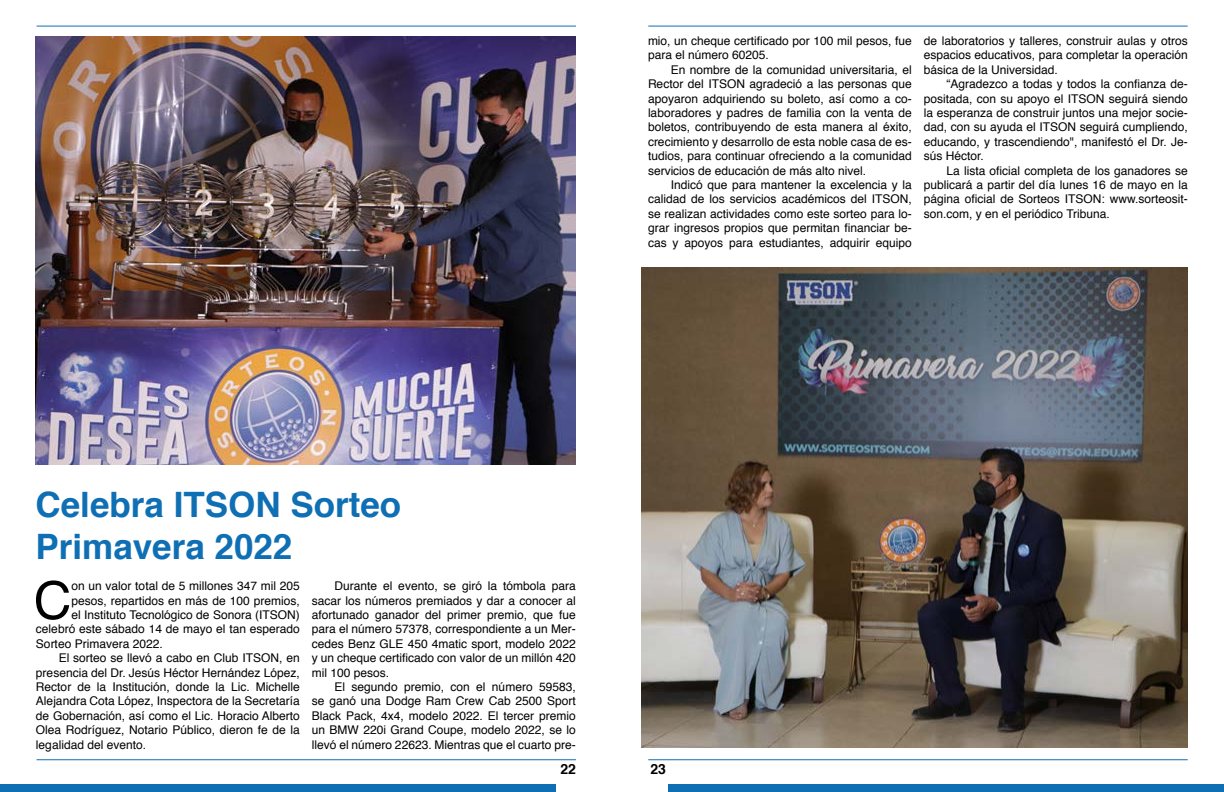
<style>
.page{position:relative;width:1224px;height:792px;background:#fff}
.page>*{position:absolute;margin:0;border:0;box-sizing:border-box;transform-origin:0 0}
.t1{font:52.2px "Helvetica";color:#000}
.t2{font:700 35px/42px "Helvetica";color:#0f6fb4}
.t3{font:700 14px "Helvetica";color:#000}
.t4{font:12px/14.4px "Helvetica";color:#000;text-align:justify}
</style>
<div class="page">
<div style="left:0;top:784px;width:556px;height:8px;background:#0f6fb4"></div>
<div style="left:668px;top:784px;width:556px;height:8px;background:#0f6fb4"></div>
<hr style="left:37px;top:26px;width:539px;height:1px;background:#0f6fb4">
<hr style="left:37px;top:759px;width:539px;height:1px;background:#0f6fb4">
<hr style="left:648px;top:26px;width:540px;height:1px;background:#0f6fb4">
<hr style="left:648px;top:759px;width:540px;height:1px;background:#0f6fb4">
<img style="left:36px;top:36px;width:540px;height:429px">
<img style="left:642px;top:268px;width:546px;height:479px">
<p class="t4" style="left:648px;top:34px;width:265px">mio, un cheque certificado por 100 mil pesos, fue para el número 60205.</p>
<p class="t4" style="left:648px;top:63px;width:265px;text-indent:23px">En nombre de la comunidad universitaria, el Rector del ITSON agradeció a las personas que apoyaron adquiriendo su boleto, así como a co&shy;laboradores y padres de familia con la venta de boletos, contribuyendo de esta manera al éxito, crecimiento y desarrollo de esta noble casa de es&shy;tudios, para continuar ofreciendo a la comunidad servicios de educación de más alto nivel.</p>
<p class="t4" style="left:648px;top:178px;width:265px;text-indent:23px">Indicó que para mantener la excelencia y la calidad de los servicios académicos del ITSON, se realizan actividades como este sorteo para lo&shy;grar ingresos propios que permitan financiar be&shy;cas y apoyos para estudiantes, adquirir equipo</p>
<p class="t4" style="left:924px;top:34px;width:265px">de laboratorios y talleres, construir aulas y otros espacios educativos, para completar la operación básica de la Universidad.</p>
<p class="t4" style="left:924px;top:77px;width:265px;text-indent:23px">“Agradezco a todas y todos la confianza de&shy;positada, con su apoyo el ITSON seguirá siendo la esperanza de construir juntos una mejor socie&shy;dad, con su ayuda el ITSON seguirá cumpliendo, educando, y trascendiendo", manifestó el Dr. Je&shy;sús Héctor.</p>
<p class="t4" style="left:924px;top:164px;width:265px;text-indent:23px">La lista oficial completa de los ganadores se publicará a partir del día lunes 16 de mayo en la página oficial de Sorteos ITSON: www.sorteosit&shy;son.com, y en el periódico Tribuna.</p>
<h2 class="t2" style="left:36px;top:484px;width:367px">Celebra ITSON Sorteo<br>Primavera 2022</h2>
<h1 class="t1" style="left:34px;top:560px;width:39px">C</h1>
<p class="t4" style="left:71px;top:579px;width:230px">on un valor total de 5 millones 347 mil 205</p>
<p class="t4" style="left:71px;top:593px;width:230px">pesos, repartidos en más de 100 premios,</p>
<p class="t4" style="left:71px;top:608px;width:230px">el Instituto Tecnológico de Sonora (ITSON)</p>
<p class="t4" style="left:36px;top:622px;width:265px">celebró este sábado 14 de mayo el tan esperado</p>
<p class="t4" style="left:36px;top:637px;width:128px">Sorteo Primavera 2022.</p>
<p class="t4" style="left:59px;top:651px;width:243px">El sorteo se llevó a cabo en Club ITSON, en</p>
<p class="t4" style="left:36px;top:665px;width:265px">presencia del Dr. Jesús Héctor Hernández López,</p>
<p class="t4" style="left:36px;top:680px;width:265px">Rector de la Institución, donde la Lic. Michelle</p>
<p class="t4" style="left:36px;top:694px;width:265px">Alejandra Cota López, Inspectora de la Secretaría</p>
<p class="t4" style="left:36px;top:709px;width:265px">de Gobernación, así como el Lic. Horacio Alberto</p>
<p class="t4" style="left:36px;top:723px;width:265px">Olea Rodríguez, Notario Público, dieron fe de la</p>
<p class="t4" style="left:36px;top:737px;width:112px">legalidad del evento.</p>
<p class="t4" style="left:312px;top:579px;width:265px;text-indent:23px">Durante el evento, se giró la tómbola para sacar los números premiados y dar a conocer al afortunado ganador del primer premio, que fue para el número 57378, correspondiente a un Mer&shy;cedes Benz GLE 450 4matic sport, modelo 2022 y un cheque certificado con valor de un millón 420 mil 100 pesos.</p>
<p class="t4" style="left:312px;top:680px;width:265px;text-indent:23px">El segundo premio, con el número 59583, se ganó una Dodge Ram Crew Cab 2500 Sport Black Pack, 4x4, modelo 2022. El tercer premio un BMW 220i Grand Coupe, modelo 2022, se lo llevó el número 22623. Mientras que el cuarto pre-</p>
<p class="t3" style="left:560px;top:757px;width:17px">22</p>
<p class="t3" style="left:651px;top:757px;width:17px">23</p>
</div>
